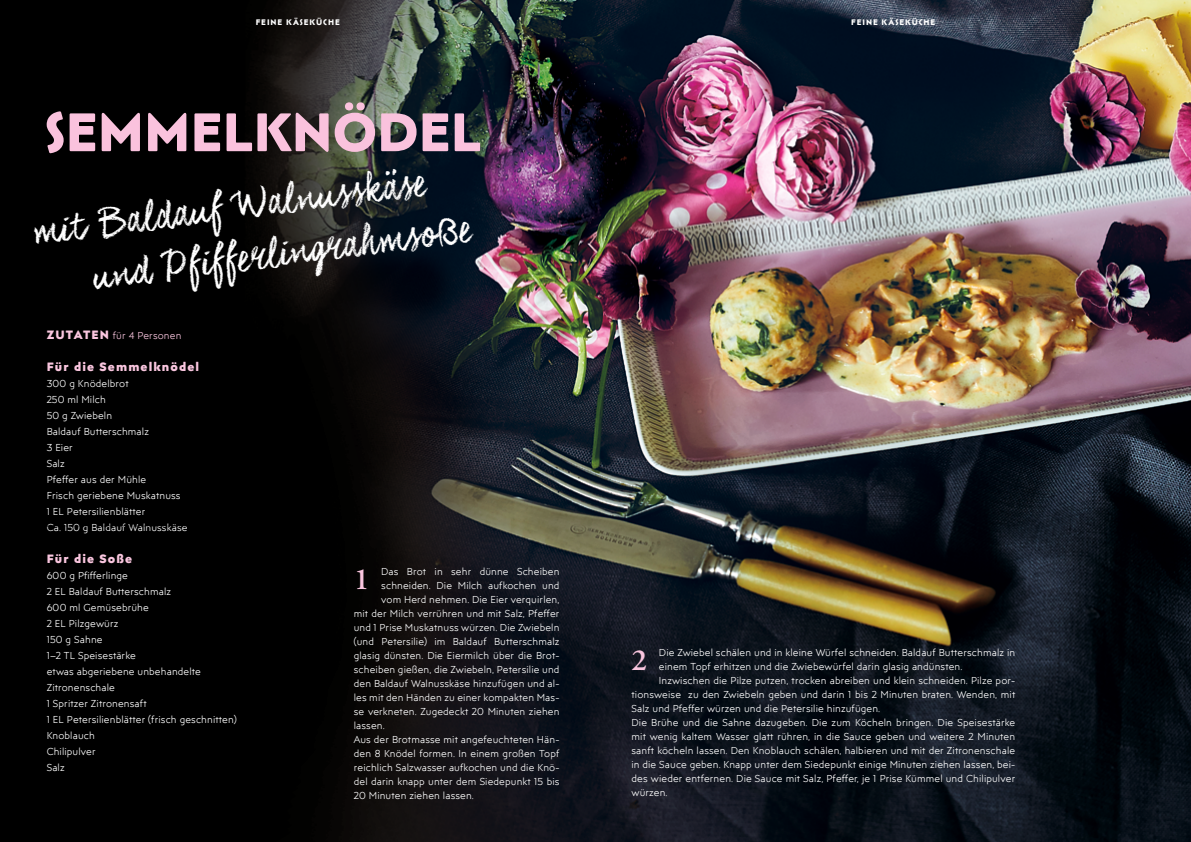
<style>
.page{position:relative;width:1191px;height:842px;background:#fff}
.page>*{position:absolute;margin:0;border:0;box-sizing:border-box;transform-origin:0 0}
.t1{font:700 54px "Posterama 1901";color:#fac2dd}
.t2{font:37.3px/51.9px "Coalhand Luke";color:#fff}
.t3{font:600 30.7px "Adobe Garamond Pro";color:#fac6df}
.t4{font:900 12px "Posterama Text";letter-spacing:.09em;color:#fac6df}
.t5{font:300 10px/16px "Posterama Text";letter-spacing:.01em;color:#fff}
.t6{font:300 10px "Posterama Text";letter-spacing:.01em;color:#fac6df}
.t7{font:700 8px "Posterama 1901";letter-spacing:.12em;color:#fff}
.s1{font-weight:900;font-size:12px}
</style>
<div class="page">
<img style="left:0;top:0;width:1191px;height:842px">
<svg style="left:47px;top:526px;width:206px;height:1px"></svg>
<p class="t7" style="left:256px;top:17px;width:86px">FEINE KÄSEKÜCHE</p>
<p class="t7" style="left:851px;top:17px;width:86px">FEINE KÄSEKÜCHE</p>
<h1 class="t1" style="left:45px;top:95px;width:438px">SEMMELKNÖDEL</h1>
<h2 class="t2" style="left:83px;top:198px;width:384px;text-indent:-54px;rotate:-7deg">mit Baldauf Walnusskäse und Pfifferlingrahmsoße</h2>
<p class="t6" style="left:47px;top:330px;width:136px"><span class="s1">ZUTATEN</span> für 4 Personen</p>
<p class="t4" style="left:47px;top:359px;width:154px">Für die Semmelknödel</p>
<p class="t5" style="left:47px;top:376px;width:142px">300 g Knödelbrot<br>250 ml Milch<br>50 g Zwiebeln<br>Baldauf Butterschmalz<br>3 Eier<br>Salz<br>Pfeffer aus der Mühle<br>Frisch geriebene Muskatnuss<br>1 EL Petersilienblätter<br>Ca. 150 g Baldauf Walnusskäse</p>
<p class="t4" style="left:47px;top:551px;width:87px">Für die Soße</p>
<p class="t5" style="left:47px;top:568px;width:192px">600 g Pfifferlinge<br>2 EL Baldauf Butterschmalz<br>600 ml Gemüsebrühe<br>2 EL Pilzgewürz<br>150 g Sahne<br>1–2 TL Speisestärke<br>etwas abgeriebene unbehandelte<br>Zitronenschale<br>1 Spritzer Zitronensaft<br>1 EL Petersilienblätter (frisch geschnitten)<br>Knoblauch<br>Chilipulver<br>Salz</p>
<p class="t5" style="left:381px;top:563px;width:180px">Das Brot in sehr dünne Scheiben</p>
<p class="t5" style="left:381px;top:577px;width:180px">schneiden. Die Milch aufkochen und</p>
<p class="t5" style="left:381px;top:591px;width:180px">vom Herd nehmen. Die Eier verquirlen,</p>
<p class="t5" style="left:354px;top:605px;width:207px">mit der Milch verrühren und mit Salz, Pfeffer</p>
<p class="t5" style="left:354px;top:619px;width:207px">und 1 Prise Muskatnuss würzen. Die Zwiebeln</p>
<p class="t5" style="left:354px;top:633px;width:207px">(und Petersilie) im Baldauf Butterschmalz</p>
<p class="t5" style="left:354px;top:647px;width:207px">glasig dünsten. Die Eiermilch über die Brot-</p>
<p class="t5" style="left:354px;top:661px;width:207px">scheiben gießen, die Zwiebeln, Petersilie und</p>
<p class="t5" style="left:354px;top:675px;width:207px">den Baldauf Walnusskäse hinzufügen und al-</p>
<p class="t5" style="left:354px;top:689px;width:207px">les mit den Händen zu einer kompakten Mas-</p>
<p class="t5" style="left:354px;top:703px;width:207px">se verkneten. Zugedeckt 20 Minuten ziehen</p>
<p class="t5" style="left:354px;top:717px;width:32px">lassen.</p>
<p class="t5" style="left:354px;top:731px;width:207px">Aus der Brotmasse mit angefeuchteten Hän-</p>
<p class="t5" style="left:354px;top:745px;width:207px">den 8 Knödel formen. In einem großen Topf</p>
<p class="t5" style="left:354px;top:759px;width:207px">reichlich Salzwasser aufkochen und die Knö-</p>
<p class="t5" style="left:354px;top:773px;width:207px">del darin knapp unter dem Siedepunkt 15 bis</p>
<p class="t5" style="left:354px;top:787px;width:122px">20 Minuten ziehen lassen.</p>
<h3 class="t3" style="left:354px;top:561px;width:17px">1</h3>
<p class="t5" style="left:659px;top:644px;width:358px">Die Zwiebel schälen und in kleine Würfel schneiden. Baldauf Butterschmalz in</p>
<p class="t5" style="left:659px;top:658px;width:305px">einem Topf erhitzen und die Zwiebewürfel darin glasig andünsten.</p>
<p class="t5" style="left:659px;top:672px;width:358px">Inzwischen die Pilze putzen, trocken abreiben und klein schneiden. Pilze por-</p>
<p class="t5" style="left:631px;top:686px;width:385px">tionsweise zu den Zwiebeln geben und darin 1 bis 2 Minuten braten. Wenden, mit</p>
<p class="t5" style="left:631px;top:700px;width:250px">Salz und Pfeffer würzen und die Petersilie hinzufügen.</p>
<p class="t5" style="left:631px;top:714px;width:385px">Die Brühe und die Sahne dazugeben. Die zum Köcheln bringen. Die Speisestärke</p>
<p class="t5" style="left:631px;top:728px;width:385px">mit wenig kaltem Wasser glatt rühren, in die Sauce geben und weitere 2 Minuten</p>
<p class="t5" style="left:631px;top:742px;width:385px">sanft köcheln lassen. Den Knoblauch schälen, halbieren und mit der Zitronenschale</p>
<p class="t5" style="left:631px;top:756px;width:385px">in die Sauce geben. Knapp unter dem Siedepunkt einige Minuten ziehen lassen, bei-</p>
<p class="t5" style="left:631px;top:770px;width:385px">des wieder entfernen. Die Sauce mit Salz, Pfeffer, je 1 Prise Kümmel und Chilipulver</p>
<p class="t5" style="left:631px;top:784px;width:38px">würzen.</p>
<h3 class="t3" style="left:631px;top:642px;width:17px">2</h3>
</div>
